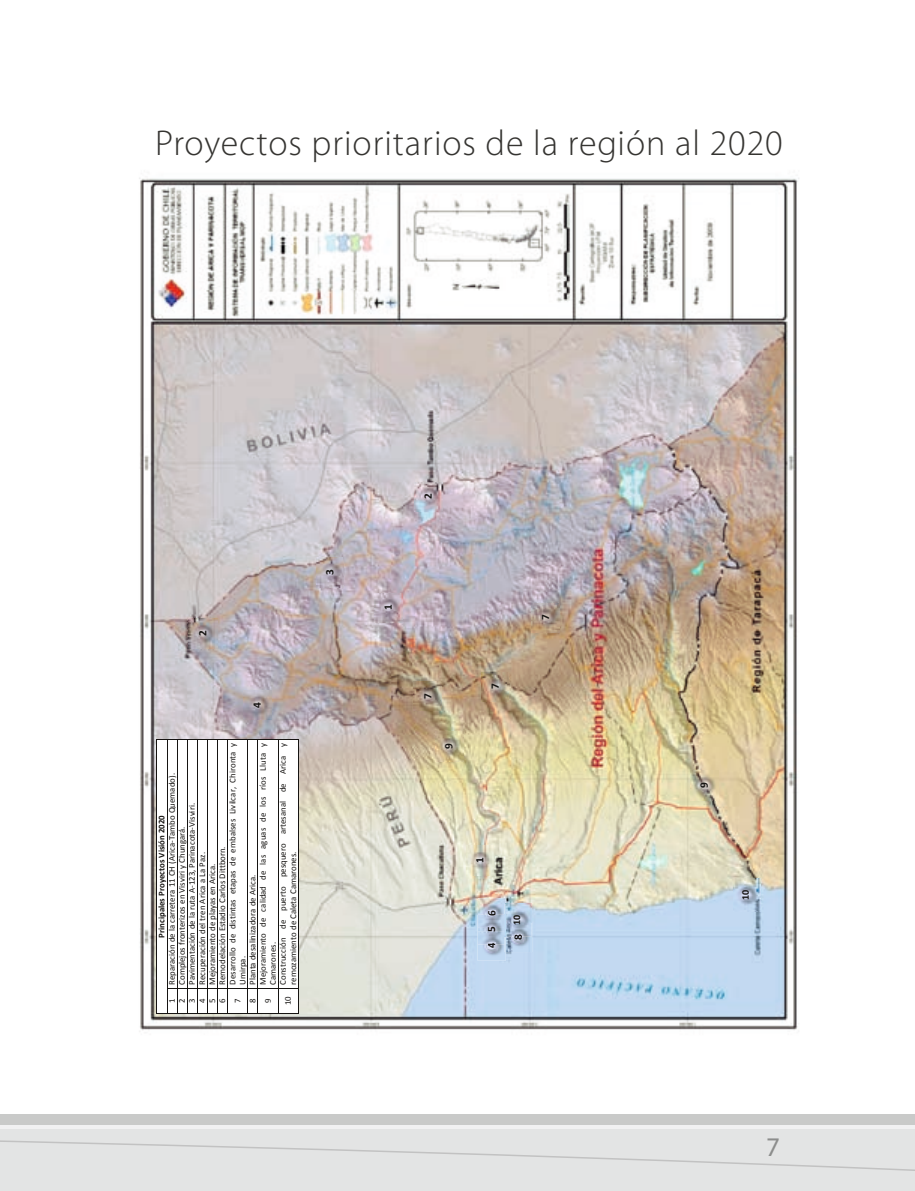
<style>
.page{position:relative;width:915px;height:1191px;background:#fff}
.page>*{position:absolute;margin:0;border:0;box-sizing:border-box;transform-origin:0 0}
.t1{font:300 36px "Myriad Pro";letter-spacing:.025em;color:#353431}
.t2{font:27px "Myriad Pro";color:#8c8d8c}
.t3{font:700 11.4px "Calibri";color:#161412}
.t4{font:700 10.2px "Calibri";color:#161412}
.t5{font:8.85px/10.2px "Calibri";color:#161412}
.t6{font:700 8.85px "Calibri";letter-spacing:-.005em;color:#161412}
</style>
<div class="page">
<div style="left:0;top:1125px;width:914px;height:66px;background:#e3e4e4"></div>
<svg style="left:0;top:1114px;width:914px;height:57px"></svg>
<hr style="left:0;top:1125px;width:914px;height:3px;background:#f1f1f2">
<img style="left:139px;top:178px;width:660px;height:854px">
<div style="left:157px;top:739px;width:10px;height:274px;background:#fff"></div>
<div style="left:167px;top:988px;width:10px;height:25px;background:#fff"></div>
<div style="left:167px;top:739px;width:10px;height:249px;background:#fff"></div>
<div style="left:177px;top:988px;width:10px;height:25px;background:#fff"></div>
<div style="left:177px;top:739px;width:10px;height:249px;background:#fff"></div>
<div style="left:187px;top:988px;width:10px;height:25px;background:#fff"></div>
<div style="left:187px;top:739px;width:10px;height:249px;background:#fff"></div>
<div style="left:197px;top:988px;width:10px;height:25px;background:#fff"></div>
<div style="left:197px;top:739px;width:10px;height:249px;background:#fff"></div>
<div style="left:207px;top:988px;width:10px;height:25px;background:#fff"></div>
<div style="left:207px;top:739px;width:10px;height:249px;background:#fff"></div>
<div style="left:217px;top:988px;width:10px;height:25px;background:#fff"></div>
<div style="left:217px;top:739px;width:10px;height:249px;background:#fff"></div>
<div style="left:227px;top:988px;width:21px;height:25px;background:#fff"></div>
<div style="left:227px;top:739px;width:21px;height:249px;background:#fff"></div>
<div style="left:248px;top:988px;width:10px;height:25px;background:#fff"></div>
<div style="left:248px;top:739px;width:10px;height:249px;background:#fff"></div>
<div style="left:258px;top:988px;width:20px;height:25px;background:#fff"></div>
<div style="left:258px;top:739px;width:20px;height:249px;background:#fff"></div>
<div style="left:278px;top:988px;width:20px;height:25px;background:#fff"></div>
<div style="left:278px;top:739px;width:20px;height:249px;background:#fff"></div>
<hr style="left:167px;top:988px;width:131px;height:1px;background:#161412">
<hr style="left:167px;top:739px;width:1px;height:275px;background:#161412">
<hr style="left:177px;top:739px;width:1px;height:275px;background:#161412">
<hr style="left:187px;top:739px;width:1px;height:275px;background:#161412">
<hr style="left:197px;top:739px;width:1px;height:275px;background:#161412">
<hr style="left:207px;top:739px;width:1px;height:275px;background:#161412">
<hr style="left:217px;top:739px;width:1px;height:275px;background:#161412">
<hr style="left:227px;top:739px;width:1px;height:275px;background:#161412">
<hr style="left:247px;top:739px;width:1px;height:275px;background:#161412">
<hr style="left:258px;top:739px;width:1px;height:275px;background:#161412">
<hr style="left:278px;top:739px;width:1px;height:275px;background:#161412">
<hr style="left:157px;top:1013px;width:141px;height:1px;background:#161412">
<hr style="left:157px;top:739px;width:141px;height:1px;background:#161412">
<hr style="left:157px;top:739px;width:1px;height:275px;background:#161412">
<hr style="left:298px;top:739px;width:1px;height:275px;background:#161412">
<img style="left:189px;top:619px;width:28px;height:29px">
<img style="left:244px;top:690px;width:27px;height:30px">
<img style="left:316px;top:557px;width:28px;height:30px">
<img style="left:414px;top:482px;width:28px;height:29px">
<img style="left:374px;top:593px;width:28px;height:29px">
<img style="left:414px;top:681px;width:27px;height:29px">
<img style="left:477px;top:944px;width:28px;height:16px">
<img style="left:481px;top:672px;width:27px;height:29px">
<img style="left:531px;top:603px;width:28px;height:29px">
<img style="left:477px;top:898px;width:28px;height:46px">
<svg style="left:488px;top:943px;width:7px;height:5px"></svg>
<img style="left:478px;top:914px;width:26px;height:14px">
<svg style="left:488px;top:910px;width:7px;height:5px"></svg>
<img style="left:506px;top:904px;width:26px;height:48px">
<img style="left:690px;top:770px;width:27px;height:30px">
<img style="left:732px;top:879px;width:28px;height:32px">
<img style="left:506px;top:922px;width:25px;height:14px">
<svg style="left:504px;top:904px;width:2px;height:48px"></svg>
<svg style="left:514px;top:934px;width:7px;height:5px"></svg>
<img style="left:435px;top:731px;width:28px;height:30px">
<img style="left:466px;top:845px;width:28px;height:30px">
<h1 class="t1" style="left:155px;top:121px;width:629px">Proyectos prioritarios de la región al 2020</h1>
<p class="t3" style="left:195px;top:636px;width:7px;rotate:-90deg">2</p>
<p class="t3" style="left:250px;top:708px;width:7px;rotate:-90deg">4</p>
<p class="t5" style="left:227px;top:984px;width:243px;rotate:-90deg">Desarrollo de distintas etapas de embalses Livilcar, Chironta y<br>Umirpa.</p>
<p class="t5" style="left:257px;top:984px;width:243px;rotate:-90deg">Mejoramiento de calidad de las aguas de los ríos Lluta y<br>Camarones.</p>
<p class="t5" style="left:277px;top:984px;width:243px;rotate:-90deg">Construcción de puerto pesquero artesanal de Arica y remozamiento de Caleta Camarones.</p>
<p class="t5" style="left:166px;top:984px;width:213px;rotate:-90deg">Reparación de la carretera 11 CH (Arica-Tambo Quemado).</p>
<p class="t5" style="left:186px;top:984px;width:183px;rotate:-90deg">Pavimentación de la ruta A-123, Parinacota-Visviri.</p>
<p class="t6" style="left:156px;top:937px;width:124px;rotate:-90deg">Principales Proyectos Visión 2020</p>
<p class="t5" style="left:176px;top:984px;width:160px;rotate:-90deg">Complejos fronterizos en Visviri y Chungará.</p>
<p class="t5" style="left:217px;top:984px;width:140px;rotate:-90deg">Remodelación Estadio Carlos Dittborn.</p>
<p class="t5" style="left:196px;top:984px;width:134px;rotate:-90deg">Recuperación del tren Arica a La Paz.</p>
<p class="t5" style="left:207px;top:984px;width:123px;rotate:-90deg">Mejoramiento de playas en Arica.</p>
<p class="t5" style="left:247px;top:984px;width:112px;rotate:-90deg">Planta desalinizadora de Arica.</p>
<p class="t5" style="left:196px;top:1003px;width:6px;rotate:-90deg">4</p>
<p class="t5" style="left:217px;top:1003px;width:6px;rotate:-90deg">6</p>
<p class="t5" style="left:166px;top:1003px;width:6px;rotate:-90deg">1</p>
<p class="t5" style="left:176px;top:1003px;width:6px;rotate:-90deg">2</p>
<p class="t5" style="left:207px;top:1003px;width:6px;rotate:-90deg">5</p>
<p class="t5" style="left:186px;top:1003px;width:6px;rotate:-90deg">3</p>
<p class="t5" style="left:232px;top:1003px;width:6px;rotate:-90deg">7</p>
<p class="t5" style="left:247px;top:1003px;width:6px;rotate:-90deg">8</p>
<p class="t5" style="left:262px;top:1003px;width:6px;rotate:-90deg">9</p>
<p class="t5" style="left:282px;top:1005px;width:10px;rotate:-90deg">10</p>
<p class="t3" style="left:322px;top:574px;width:7px;rotate:-90deg">3</p>
<p class="t3" style="left:421px;top:499px;width:7px;rotate:-90deg">2</p>
<p class="t3" style="left:381px;top:610px;width:7px;rotate:-90deg">1</p>
<p class="t3" style="left:420px;top:698px;width:7px;rotate:-90deg">7</p>
<p class="t3" style="left:441px;top:748px;width:7px;rotate:-90deg">9</p>
<p class="t3" style="left:488px;top:689px;width:7px;rotate:-90deg">7</p>
<p class="t3" style="left:538px;top:620px;width:7px;rotate:-90deg">7</p>
<p class="t3" style="left:472px;top:863px;width:7px;rotate:-90deg">1</p>
<p class="t3" style="left:484px;top:916px;width:7px;rotate:-90deg">6</p>
<p class="t3" style="left:484px;top:932px;width:7px;rotate:-90deg">5</p>
<p class="t3" style="left:484px;top:948px;width:7px;rotate:-90deg">4</p>
<p class="t4" style="left:510px;top:925px;width:12px;rotate:-90deg">10</p>
<p class="t3" style="left:510px;top:940px;width:7px;rotate:-90deg">8</p>
<p class="t3" style="left:696px;top:788px;width:7px;rotate:-90deg">9</p>
<p class="t4" style="left:739px;top:900px;width:12px;rotate:-90deg">10</p>
<h2 class="t2" style="left:765px;top:1130px;width:15px">7</h2>
</div>
